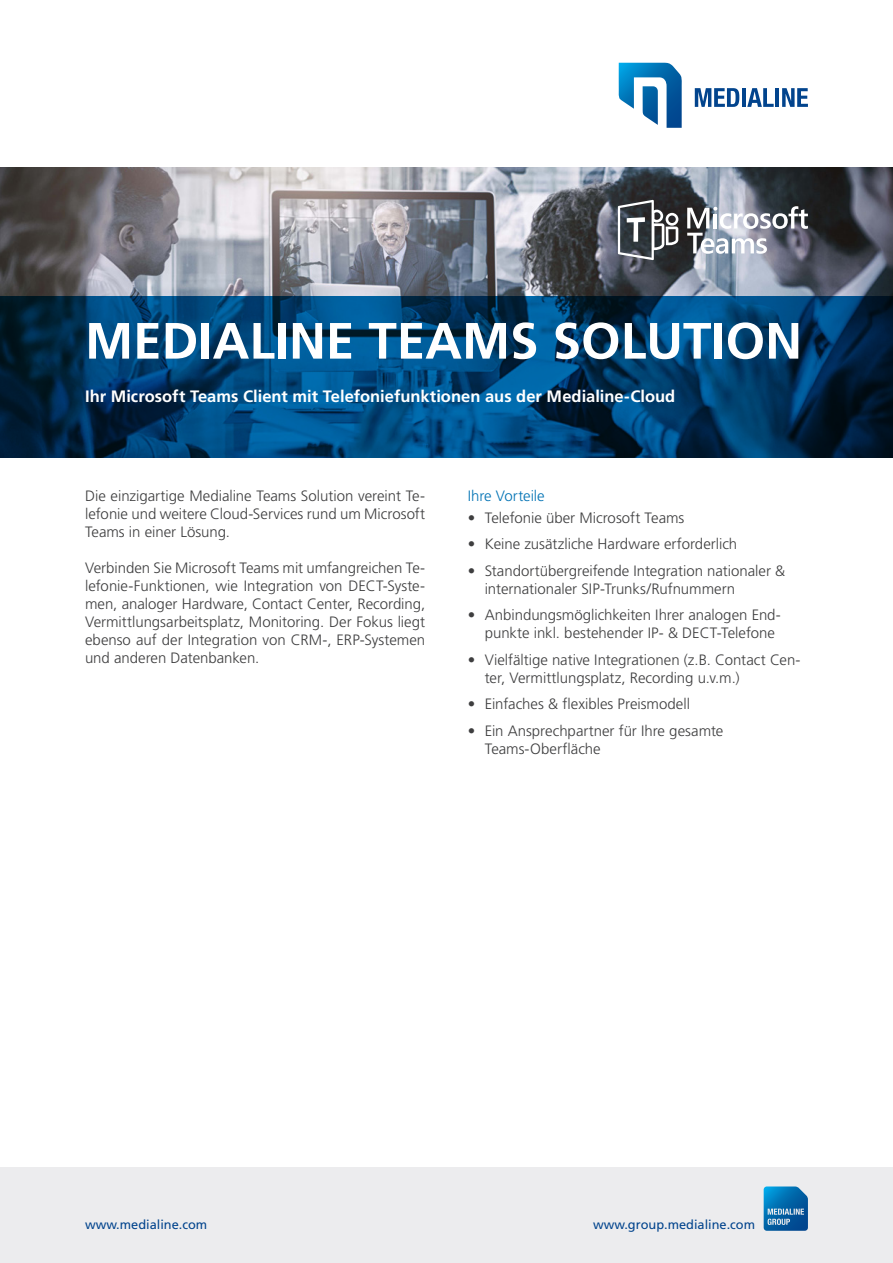
<style>
.page{position:relative;width:893px;height:1263px;background:#fff}
.page>*{position:absolute;margin:0;border:0;box-sizing:border-box;transform-origin:0 0}
._01_Data_Headline_1zeilig{font:700 51px "Frutiger LT Pro";color:#fff}
._02_Data_Subline{font:700 16.5px "Frutiger LT Pro";color:#fff}
._04_Data_Fließtext_grau{font:300 15px/18px "Frutiger LT Pro";color:#3e3e3f}
._05_Data_Absatzüberschrift_blau{font:300 15px "Frutiger LT Pro";letter-spacing:-.005em;color:#0072b4}
.t1{font:12.75px "Frutiger LT Pro";color:#02448d}
</style>
<div class="page">
<img style="left:0;top:168px;width:893px;height:128px">
<svg style="left:0;top:296px;width:893px;height:161px;background:#003d6a"></svg>
<svg style="left:618px;top:200px;width:60px;height:60px"></svg>
<svg style="left:687px;top:206px;width:121px;height:48px"></svg>
<div style="left:0;top:1167px;width:893px;height:96px;background:#ececee"></div>
<svg style="left:764px;top:1186px;width:44px;height:45px;background:#237ab4"></svg>
<svg style="left:695px;top:88px;width:44px;height:19px"></svg>
<hr style="left:742px;top:88px;width:4px;height:19px;background:#02448d">
<svg style="left:747px;top:88px;width:27px;height:19px"></svg>
<hr style="left:775px;top:88px;width:4px;height:19px;background:#02448d">
<svg style="left:782px;top:88px;width:26px;height:19px"></svg>
<svg style="left:618px;top:63px;width:64px;height:65px"></svg>
<p class="_01_Data_Headline_1zeilig" style="left:85px;top:310px;width:718px">MEDIALINE TEAMS SOLUTION</p>
<p class="_02_Data_Subline" style="left:85px;top:387px;width:592px">Ihr Microsoft Teams Client mit Telefoniefunktionen aus der Medialine-Cloud</p>
<p class="_04_Data_Fließtext_grau" style="left:85px;top:486px;width:342px;text-align:justify">Die einzigartige Medialine Teams Solution vereint Te&shy;lefonie und weitere Cloud-Services rund um Microsoft Teams in einer Lösung.</p>
<p class="_04_Data_Fließtext_grau" style="left:85px;top:558px;width:342px;text-align:justify">Verbinden Sie Microsoft Teams mit umfangreichen Te&shy;lefonie-Funktionen, wie Integration von DECT-Syste&shy;men, analoger Hardware, Contact Center, Recording, Vermittlungsarbeitsplatz, Monitoring. Der Fokus liegt ebenso auf der Integration von CRM-, ERP-Systemen und anderen Datenbanken.</p>
<p class="_05_Data_Absatzüberschrift_blau" style="left:468px;top:487px;width:79px">Ihre Vorteile</p>
<p class="_04_Data_Fließtext_grau" style="left:468px;top:509px;width:218px">• Telefonie über Microsoft Teams</p>
<p class="_04_Data_Fließtext_grau" style="left:468px;top:535px;width:271px">• Keine zusätzliche Hardware erforderlich</p>
<p class="_04_Data_Fließtext_grau" style="left:485px;top:562px;width:302px;text-indent:-17px">• Standortübergreifende Integration nationaler &amp; internationaler SIP-Trunks/Rufnummern</p>
<p class="_04_Data_Fließtext_grau" style="left:485px;top:606px;width:298px;text-indent:-17px">• Anbindungsmöglichkeiten Ihrer analogen End&shy;punkte inkl. bestehender IP- &amp; DECT-Telefone</p>
<p class="_04_Data_Fließtext_grau" style="left:485px;top:651px;width:317px;text-indent:-17px">• Vielfältige native Integrationen (z.B. Contact Cen&shy;ter, Vermittlungsplatz, Recording u.v.m.)</p>
<p class="_04_Data_Fließtext_grau" style="left:468px;top:695px;width:224px">• Einfaches &amp; flexibles Preismodell</p>
<p class="_04_Data_Fließtext_grau" style="left:485px;top:722px;width:240px;text-indent:-17px">• Ein Ansprechpartner für Ihre gesamte<br>Teams-Oberfläche</p>
<p class="t1" style="left:85px;top:1216px;width:124px">www.medialine.com</p>
<p class="t1" style="left:593px;top:1216px;width:164px">www.group.medialine.com</p>
</div>
